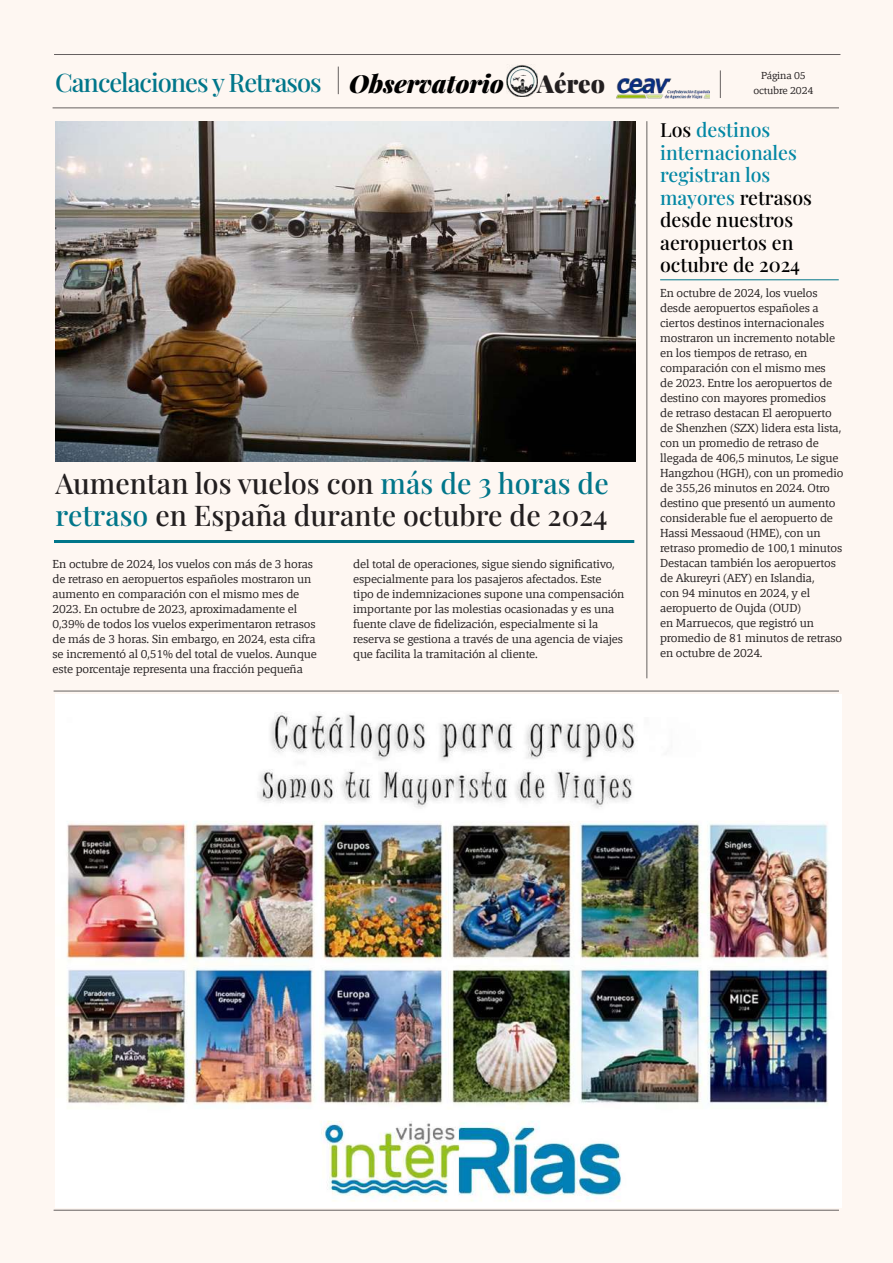
<style>
.page{position:relative;width:893px;height:1263px;background:#fef7f2}
.page>*{position:absolute;margin:0;border:0;box-sizing:border-box;transform-origin:0 0}
.t1{font:500 28.5px/31.5px "Playfair Display";color:#231f20}
.t2{font:500 25.5px "Playfair Display";letter-spacing:-.04em;color:#01768a}
.t3{font:900 24.75px "Playfair Display";letter-spacing:-.005em;color:#231f20}
.t4{font:500 19.5px/22.5px "Playfair Display";color:#000}
.t5{font:12px/15px "Tangent";letter-spacing:-.01em;color:#231f20}
.t6{font:10.5px/15px "Tangent";letter-spacing:-.01em;color:#231f20;text-align:center}
.s1{font-weight:900;font-style:italic;font-size:24.75px;color:#000}
.s2{color:#01768a}
.s3{color:#0387a4}
</style>
<div class="page">
<hr style="left:54px;top:540px;width:580px;height:3px;background:#01768a">
<hr style="left:660px;top:279px;width:179px;height:1px;background:#01768a">
<img style="left:56px;top:121px;width:580px;height:340px">
<hr style="left:646px;top:121px;width:1px;height:557px;background:#231f20">
<hr style="left:54px;top:691px;width:785px;height:1px;background:#231f20">
<img style="left:56px;top:695px;width:785px;height:513px">
<svg style="left:338px;top:67px;width:1px;height:27px"></svg>
<hr style="left:53px;top:107px;width:786px;height:1px;background:#231f20">
<hr style="left:54px;top:54px;width:786px;height:1px;background:#231f20">
<svg style="left:720px;top:70px;width:1px;height:28px"></svg>
<img style="left:506px;top:65px;width:31px;height:31px">
<img style="left:617px;top:79px;width:93px;height:20px">
<hr style="left:54px;top:1210px;width:785px;height:1px;background:#231f20">
<h2 class="t2" style="left:55px;top:62px;width:450px">Cancelaciones y Retrasos <span class="s1">Observatorio</span></h2>
<h3 class="t3" style="left:537px;top:64px;width:69px">Aéreo</h3>
<p class="t6" style="left:753px;top:68px;width:61px">Página 05 octubre 2024</p>
<h1 class="t1" style="left:56px;top:465px;width:555px">Aumentan los vuelos con <span class="s2">más de 3 horas de retraso</span> en España durante octubre de 2024</h1>
<p class="t5" style="left:53px;top:556px;width:266px">En octubre de 2024, los vuelos con más de 3 horas de retraso en aeropuertos españoles mostraron un aumento en comparación con el mismo mes de 2023. En octubre de 2023, aproximadamente el 0,39% de todos los vuelos experimentaron retrasos de más de 3 horas. Sin embargo, en 2024, esta cifra se incrementó al 0,51% del total de vuelos. Aunque este porcentaje representa una fracción pequeña</p>
<p class="t5" style="left:353px;top:556px;width:273px">del total de operaciones, sigue siendo significativo, especialmente para los pasajeros afectados. Este tipo de indemnizaciones supone una compensación importante por las molestias ocasionadas y es una fuente clave de fidelización, especialmente si la reserva se gestiona a través de una agencia de viajes que facilita la tramitación al cliente.</p>
<h3 class="t4" style="left:660px;top:117px;width:153px">Los <span class="s3">destinos internacionales registran los mayores</span> retrasos desde nuestros aeropuertos en octubre de 2024</h3>
<p class="t5" style="left:660px;top:285px;width:185px">En octubre de 2024, los vuelos desde aeropuertos españoles a ciertos destinos internacionales mostraron un incremento notable en los tiempos de retraso, en comparación con el mismo mes<br>de 2023. Entre los aeropuertos de destino con mayores promedios<br>de retraso destacan El aeropuerto de Shenzhen (SZX) lidera esta lista, con un promedio de retraso de llegada de 406,5 minutos, Le sigue<br>Hangzhou (HGH), con un promedio de 355,26 minutos en 2024. Otro destino que presentó un aumento considerable fue el aeropuerto de<br>Hassi Messaoud (HME), con un retraso promedio de 100,1 minutos<br>Destacan también los aeropuertos de Akureyri (AEY) en Islandia,<br>con 94 minutos en 2024, y el aeropuerto de Oujda (OUD)<br>en Marruecos, que registró un promedio de 81 minutos de retraso en octubre de 2024.</p>
</div>
